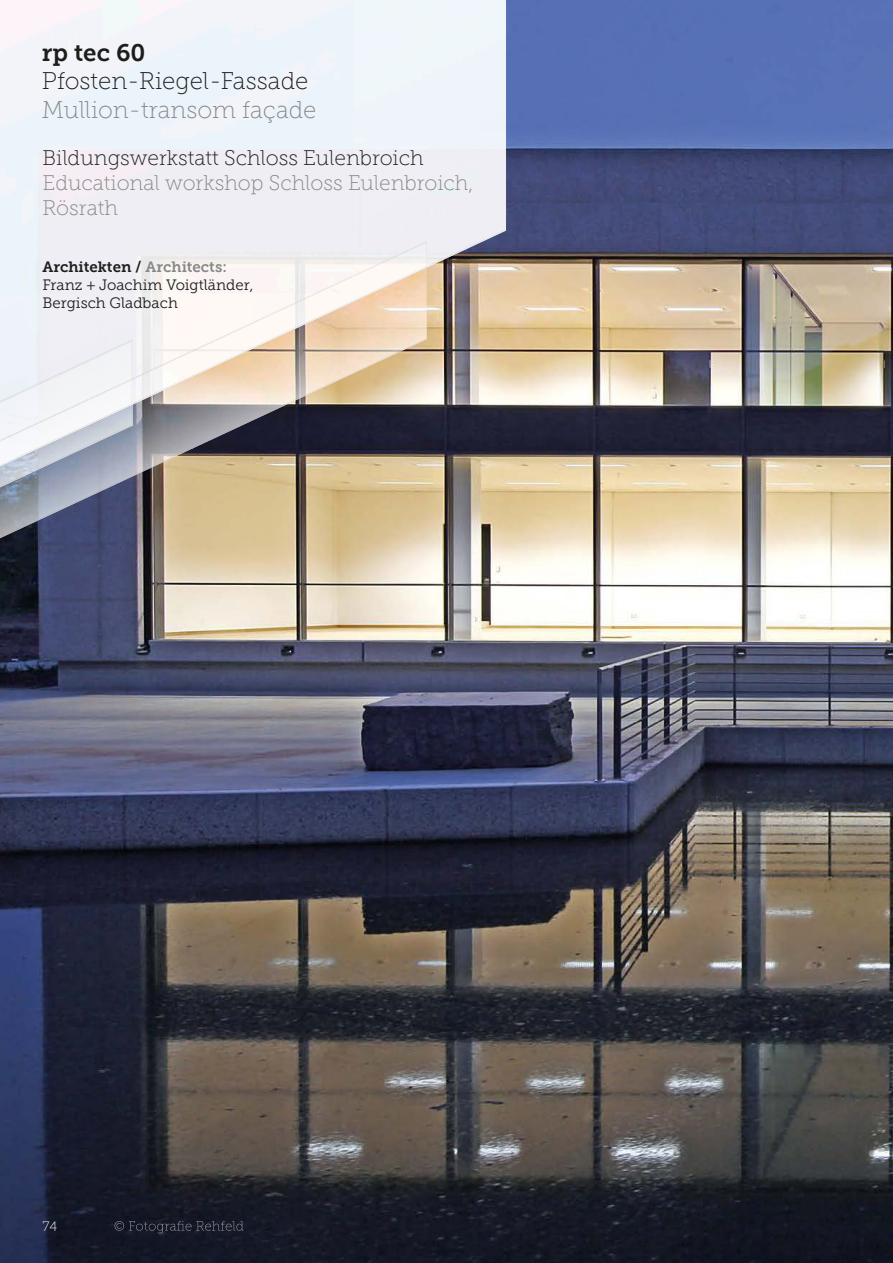
<style>
.page{position:relative;width:893px;height:1263px;background:#fff}
.page>*{position:absolute;margin:0;border:0;box-sizing:border-box;transform-origin:0 0}
.t1{font:24px "Museo Slab 100";color:#1d1d1b}
.t2{font:24px "Museo Slab 100";color:#878787}
.t3{font:24px "Museo Slab 700";color:#1d1d1b}
.t4{font:21px/25.2px "Museo Slab 100";color:#878787}
.t5{font:21px "Museo Slab 100";color:#1d1d1b}
.t6{font:15px/18px "Museo Slab 300";color:#1d1d1b}
.t7{font:15px "Museo Slab 700";color:#1d1d1b}
.t8{font:13.5px "Museo Slab 100";color:#fff}
.s1{color:#878787}
</style>
<div class="page">
<img style="left:0;top:0;width:893px;height:1263px">
<div style="left:0;top:0;width:354px;height:293px;background:#eef4fa"></div>
<div style="left:354px;top:0;width:151px;height:275px;background:#f0f4fa"></div>
<div style="left:0;top:293px;width:133px;height:46px;background:#f0eff5"></div>
<img style="left:427px;top:0;width:79px;height:268px">
<img style="left:160px;top:405px;width:107px;height:58px">
<img style="left:133px;top:405px;width:27px;height:43px">
<img style="left:291px;top:405px;width:57px;height:8px">
<img style="left:0;top:487px;width:107px;height:50px">
<img style="left:133px;top:379px;width:293px;height:26px">
<img style="left:287px;top:379px;width:87px;height:24px">
<img style="left:190px;top:402px;width:101px;height:47px">
<img style="left:94px;top:448px;width:100px;height:46px">
<img style="left:0;top:493px;width:97px;height:45px">
<img style="left:133px;top:241px;width:294px;height:138px">
<img style="left:0;top:402px;width:132px;height:3px">
<div style="left:0;top:339px;width:133px;height:63px;background:#f0f3f6"></div>
<img style="left:0;top:405px;width:133px;height:82px">
<svg style="left:132px;top:378px;width:1px;height:27px"></svg>
<img style="left:115px;top:1221px;width:128px;height:12px">
<p class="t3" style="left:42px;top:39px;width:105px">rp tec 60</p>
<p class="t1" style="left:42px;top:68px;width:268px">Pfosten-Riegel-Fassade</p>
<p class="t2" style="left:42px;top:97px;width:276px">Mullion-transom façade</p>
<p class="t5" style="left:43px;top:146px;width:383px">Bildungswerkstatt Schloss Eulenbroich</p>
<p class="t4" style="left:43px;top:170px;width:432px">Educational workshop Schloss Eulenbroich,<br>Rösrath</p>
<p class="t7" style="left:43px;top:258px;width:186px">Architekten / <span class="s1">Architects:</span></p>
<p class="t6" style="left:43px;top:275px;width:212px">Franz + Joachim Voigtländer,<br>Bergisch Gladbach</p>
<p class="t8" style="left:43px;top:1219px;width:16px">74</p>
</div>
